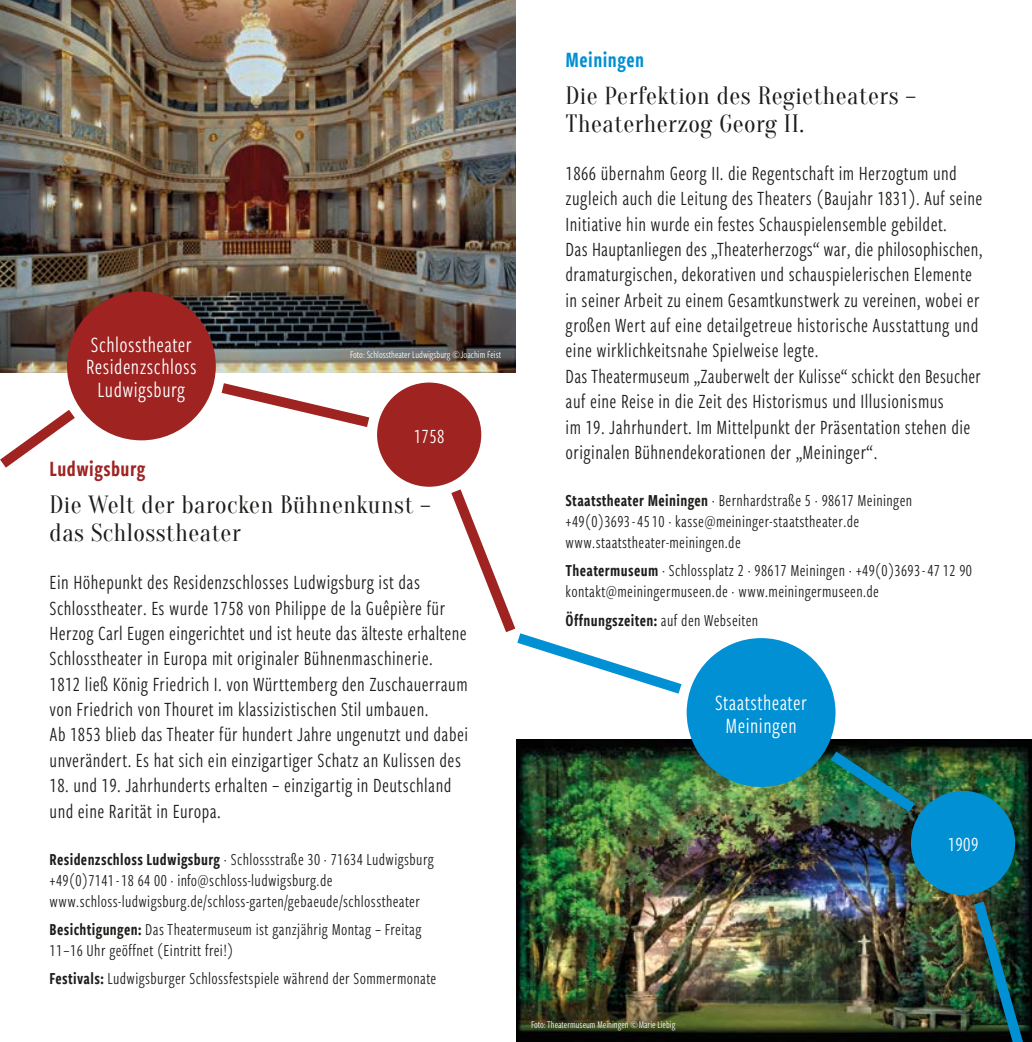
<style>
.page{position:relative;width:1032px;height:1042px;background:#fff}
.page>*{position:absolute;margin:0;border:0;box-sizing:border-box;transform-origin:0 0}
.t1{font:24.5px/28px "Oranienbaum";letter-spacing:.02em;color:#1d1d1b}
.t2{font:22.75px/22.8px "Freight Sans Cmp Pro";letter-spacing:.02em;color:#fff;text-align:center}
.t3{font:22.75px "Freight Sans Cmp Pro Semi";letter-spacing:.02em;color:#9e2321}
.t4{font:22.75px "Freight Sans Cmp Pro Semi";letter-spacing:.02em;color:#0090d3}
.t5{font:21px/25.4px "Freight Sans Cmp Pro";letter-spacing:.02em;color:#1d1d1b}
.t6{font:21px "Freight Sans Cmp Pro";letter-spacing:.02em;color:#fff}
.t7{font:17.5px/21px "Freight Sans Cmp Pro";letter-spacing:.02em;color:#1d1d1b}
.t8{font:17.5px "Freight Sans Cmp Pro Semi";letter-spacing:.02em;color:#1d1d1b}
.t9{font:10.5px "Freight Sans Cmp Pro";color:#fff}
.s1{font-family:"Freight Sans Cmp Pro Semi"}
.s2{font-family:"Freight Sans Cmp Pro"}
</style>
<div class="page">
<img style="left:0;top:0;width:516px;height:372px">
<div style="left:67px;top:291px;width:149px;height:149px;background:#9e2321;border-radius:50%"></div>
<img style="left:516px;top:739px;width:516px;height:303px">
<svg style="left:211px;top:376px;width:169px;height:51px"></svg>
<img style="left:820px;top:742px;width:106px;height:79px">
<svg style="left:0;top:400px;width:86px;height:68px"></svg>
<svg style="left:445px;top:478px;width:247px;height:223px"></svg>
<img style="left:967px;top:891px;width:65px;height:151px">
<div style="left:377px;top:382px;width:104px;height:105px;background:#9e2321;border-radius:50%"></div>
<div style="left:687px;top:638px;width:148px;height:149px;background:#0090d3;border-radius:50%"></div>
<div style="left:911px;top:791px;width:104px;height:104px;background:#0090d3;border-radius:50%"></div>
<p class="t2" style="left:86px;top:332px;width:112px">Schlosstheater<br>Residenzschloss<br>Ludwigsburg</p>
<p class="t3" style="left:50px;top:453px;width:97px">Ludwigsburg</p>
<p class="t9" style="left:350px;top:347px;width:152px">Foto: Schlosstheater Ludwigsburg ©Joachim Feist</p>
<p class="t6" style="left:414px;top:422px;width:32px">1758</p>
<p class="t1" style="left:50px;top:491px;width:383px">Die Welt der barocken Bühnenkunst – das Schlosstheater</p>
<p class="t5" style="left:50px;top:569px;width:420px">Ein Höhepunkt des Residenzschlosses Ludwigsburg ist das Schlosstheater. Es wurde 1758 von Philippe de la Guêpière für Herzog Carl Eugen eingerichtet und ist heute das älteste erhaltene Schlosstheater in Europa mit originaler Bühnenmaschinerie.<br>1812 ließ König Friedrich I. von Württemberg den Zuschauerraum von Friedrich von Thouret im klassizistischen Stil umbauen.<br>Ab 1853 blieb das Theater für hundert Jahre ungenutzt und dabei unverändert. Es hat sich ein einzigartiger Schatz an Kulissen des</p>
<p class="t5" style="left:50px;top:772px;width:403px">18. und 19. Jahrhunderts erhalten – einzigartig in Deutschland und eine Rarität in Europa.</p>
<p class="t7" style="left:50px;top:847px;width:386px"><span class="s1">Residenzschloss Ludwigsburg</span> · Schlossstraße 30 · 71634 Ludwigsburg +49(0)7141-18 64 00 · info@schloss-ludwigsburg.de www.schloss-ludwigsburg.de/schloss-garten/gebaeude/schlosstheater</p>
<p class="t7" style="left:50px;top:918px;width:373px"><span class="s1">Besichtigungen:</span> Das Theatermuseum ist ganzjährig Montag – Freitag<br>11–16 Uhr geöffnet (Eintritt frei!)</p>
<p class="t7" style="left:50px;top:967px;width:388px"><span class="s1">Festivals:</span> Ludwigsburger Schlossfestspiele während der Sommermonate</p>
<p class="t4" style="left:566px;top:44px;width:80px">Meiningen</p>
<p class="t1" style="left:566px;top:82px;width:352px">Die Perfektion des Regietheaters –<br>Theaterherzog Georg II.</p>
<p class="t5" style="left:566px;top:159px;width:418px">1866 übernahm Georg II. die Regentschaft im Herzogtum und zugleich auch die Leitung des Theaters (Baujahr 1831). Auf seine Initiative hin wurde ein festes Schauspielensemble gebildet.<br>Das Hauptanliegen des „Theaterherzogs“ war, die philosophischen, dramaturgischen, dekorativen und schauspielerischen Elemente in seiner Arbeit zu einem Gesamtkunstwerk zu vereinen, wobei er großen Wert auf eine detailgetreue historische Ausstattung und eine wirklichkeitsnahe Spielweise legte.<br>Das Theatermuseum „Zauberwelt der Kulisse“ schickt den Besucher auf eine Reise in die Zeit des Historismus und Illusionismus<br>im 19. Jahrhundert. Im Mittelpunkt der Präsentation stehen die originalen Bühnendekorationen der „Meininger“.</p>
<p class="t7" style="left:566px;top:489px;width:348px"><span class="s1">Staatstheater Meiningen</span> · Bernhardstraße 5 · 98617 Meiningen +49(0)3693-4510 · kasse@meininger-staatstheater.de www.staatstheater-meiningen.de</p>
<p class="t7" style="left:566px;top:559px;width:408px"><span class="s1">Theatermuseum</span> · Schlossplatz 2 · 98617 Meiningen · +49(0)3693-47 12 90 kontakt@meiningermuseen.de · www.meiningermuseen.de</p>
<p class="t8" style="left:566px;top:608px;width:194px">Öffnungszeiten: <span class="s2">auf den Webseiten</span></p>
<p class="t2" style="left:715px;top:691px;width:93px">Staatstheater<br>Meiningen</p>
<p class="t9" style="left:531px;top:1017px;width:146px">Foto: Theatermuseum Meiningen ©Marie Liebig</p>
<p class="t6" style="left:948px;top:830px;width:32px">1909</p>
</div>
